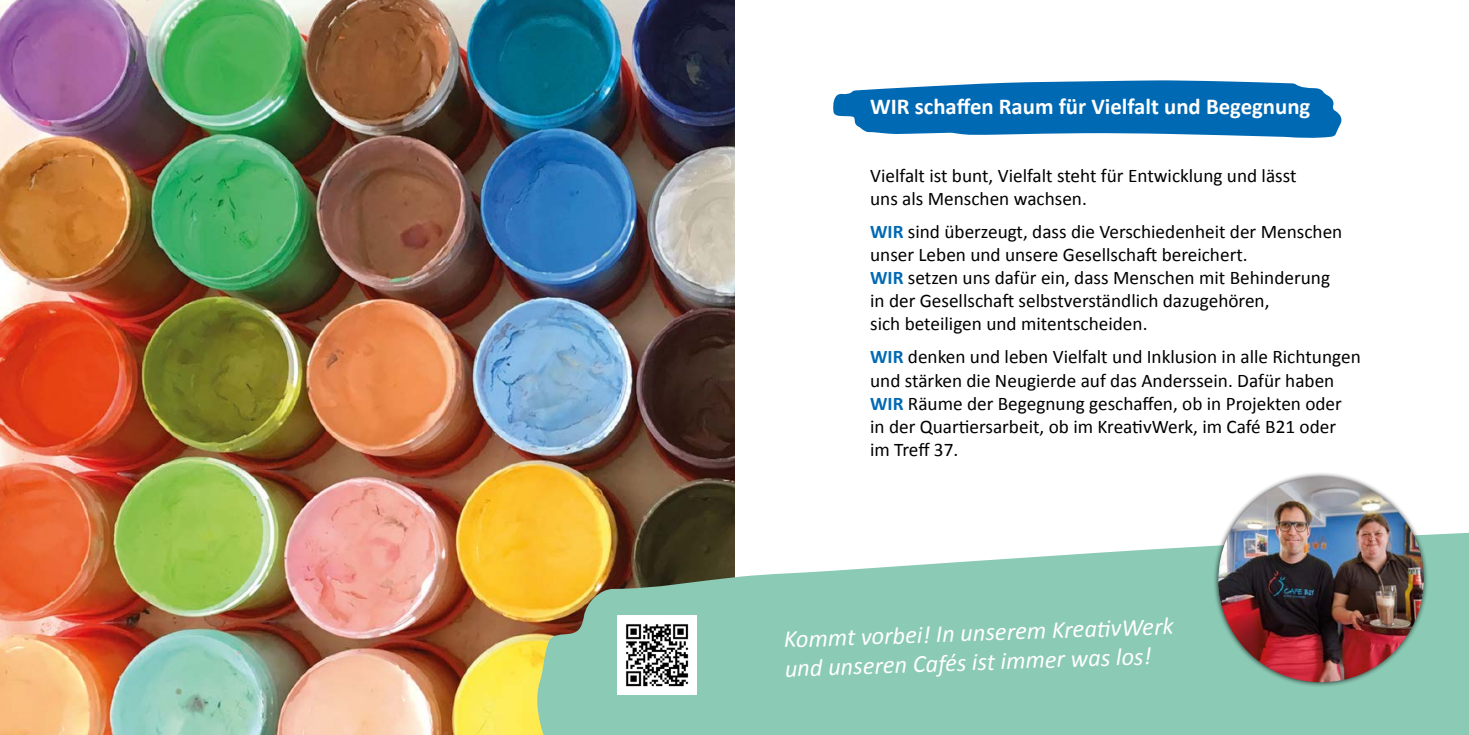
<style>
.page{position:relative;width:1469px;height:735px;background:#fff}
.page>*{position:absolute;margin:0;border:0;box-sizing:border-box;transform-origin:0 0}
.t1{font:italic 24.5px/29.4px "Calibri";color:#fff}
.t2{font:700 22.75px "Calibri";color:#fff}
.t3{font:19.25px/23.1px "Calibri";color:#000}
.s1{font-weight:700;color:#0069b4}
</style>
<div class="page">
<svg style="left:833px;top:80px;width:509px;height:58px;background:#2881c0"></svg>
<img style="left:0;top:0;width:734px;height:734px">
<svg style="left:535px;top:531px;width:933px;height:203px;background:#97c7ae"></svg>
<img style="left:617px;top:615px;width:79px;height:79px">
<div style="left:1212px;top:471px;width:216px;height:216px;background:#000;opacity:.75"></div>
<img style="left:1218px;top:476px;width:205px;height:205px;border-radius:103px">
<p class="t2" style="left:870px;top:92px;width:442px">WIR schaffen Raum für Vielfalt und Begegnung</p>
<p class="t3" style="left:870px;top:164px;width:428px">Vielfalt ist bunt, Vielfalt steht für Entwicklung und lässt uns als Menschen wachsen.</p>
<p class="t3" style="left:870px;top:220px;width:474px"><span class="s1">WIR</span> sind überzeugt, dass die Verschiedenheit der Menschen unser Leben und unsere Gesellschaft bereichert.<br><span class="s1">WIR</span> setzen uns dafür ein, dass Menschen mit Behinderung in der Gesellschaft selbstverständlich dazugehören,<br>sich beteiligen und mitentscheiden.</p>
<p class="t3" style="left:870px;top:345px;width:492px"><span class="s1">WIR</span> denken und leben Vielfalt und Inklusion in alle Richtungen und stärken die Neugierde auf das Anderssein. Dafür haben <span class="s1">WIR</span> Räume der Begegnung geschaffen, ob in Projekten oder in der Quartiersarbeit, ob im KreativWerk, im Café B21 oder<br>im Treff 37.</p>
<p class="t1" style="left:783px;top:623px;width:391px;rotate:-2deg">Kommt vorbei! In unserem Kreati vWerk und unseren Cafés ist immer was los!</p>
</div>
